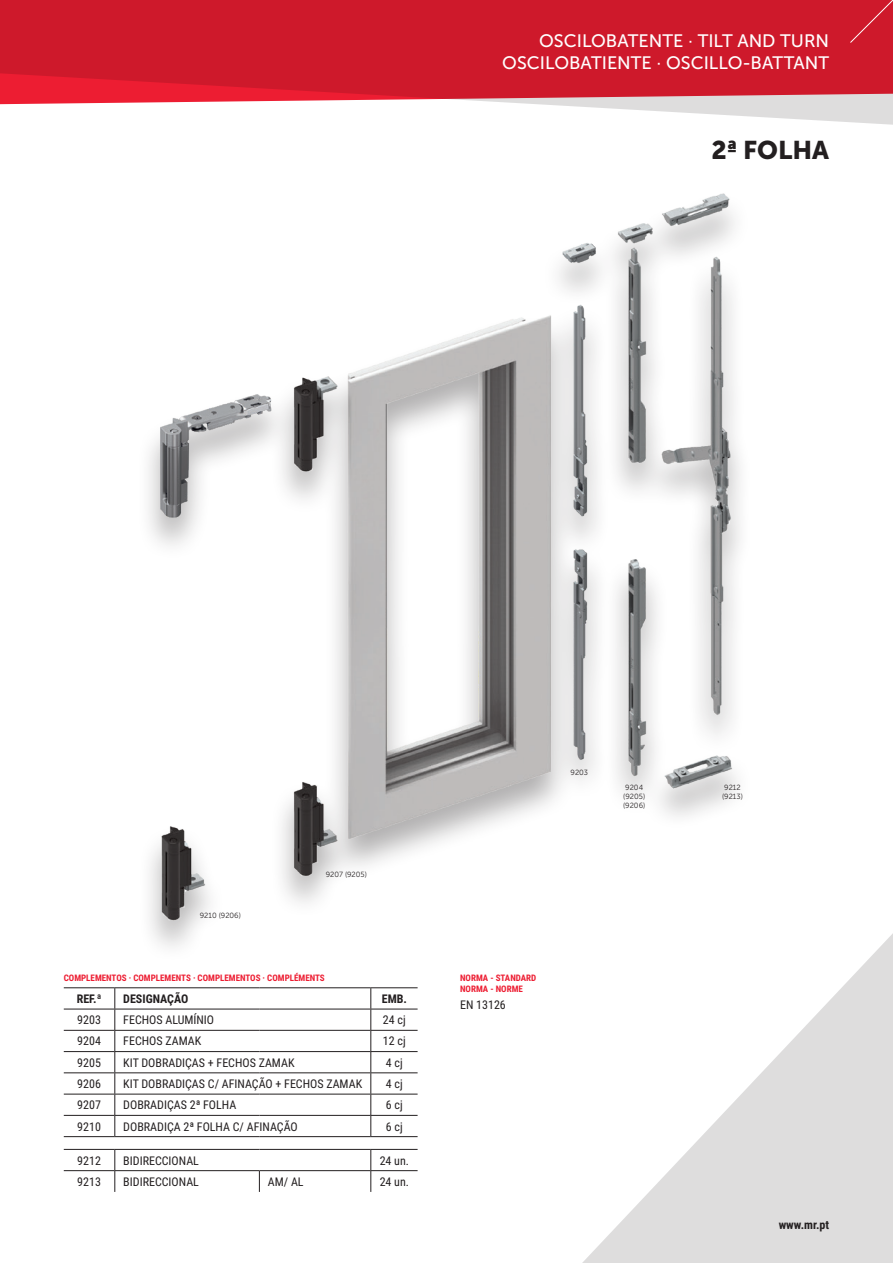
<style>
.page{position:relative;width:893px;height:1263px;background:#fff}
.page>*{position:absolute;margin:0;border:0;box-sizing:border-box;transform-origin:0 0}
.t1{font:25.5px "Museo Sans 900";color:#231f20}
.t2{font:18px "Museo Sans 500";color:#fff}
.t3{font:12px "Roboto Condensed";color:#231f20}
.t4{font:700 12px "Roboto Condensed";color:#231f20}
.t5{font:700 9px "Roboto Condensed";color:#ed1d32}
.t6{font:7.5px "Museo Sans 300";color:#231f20}
</style>
<div class="page">
<svg style="left:582px;top:933px;width:311px;height:330px;fill:#dedddd"></svg>
<svg style="left:0;top:0;width:893px;height:125px;background:#d84756"></svg>
<div style="left:849px;top:0;width:44px;height:44px;background:#ce192b"></div>
<div style="left:137px;top:193px;width:616px;height:770px;background:#231f20;opacity:.35"></div>
<img style="left:160px;top:193px;width:572px;height:727px">
<hr style="left:64px;top:987px;width:51px;height:1px;background:#231f20">
<hr style="left:115px;top:987px;width:144px;height:1px;background:#231f20">
<hr style="left:259px;top:987px;width:112px;height:1px;background:#231f20">
<hr style="left:371px;top:987px;width:47px;height:1px;background:#231f20">
<hr style="left:64px;top:1009px;width:51px;height:1px;background:#231f20">
<hr style="left:115px;top:1009px;width:144px;height:1px;background:#231f20">
<hr style="left:259px;top:1009px;width:112px;height:1px;background:#231f20">
<hr style="left:371px;top:1009px;width:47px;height:1px;background:#231f20">
<hr style="left:64px;top:1030px;width:51px;height:1px;background:#231f20">
<hr style="left:115px;top:1030px;width:144px;height:1px;background:#231f20">
<hr style="left:259px;top:1030px;width:112px;height:1px;background:#231f20">
<hr style="left:371px;top:1030px;width:47px;height:1px;background:#231f20">
<hr style="left:64px;top:1051px;width:51px;height:1px;background:#231f20">
<hr style="left:115px;top:1051px;width:144px;height:1px;background:#231f20">
<hr style="left:259px;top:1051px;width:112px;height:1px;background:#231f20">
<hr style="left:371px;top:1051px;width:47px;height:1px;background:#231f20">
<hr style="left:64px;top:1072px;width:51px;height:1px;background:#231f20">
<hr style="left:115px;top:1072px;width:144px;height:1px;background:#231f20">
<hr style="left:259px;top:1072px;width:112px;height:1px;background:#231f20">
<hr style="left:371px;top:1072px;width:47px;height:1px;background:#231f20">
<hr style="left:64px;top:1094px;width:51px;height:1px;background:#231f20">
<hr style="left:115px;top:1094px;width:144px;height:1px;background:#231f20">
<hr style="left:259px;top:1094px;width:112px;height:1px;background:#231f20">
<hr style="left:371px;top:1094px;width:47px;height:1px;background:#231f20">
<hr style="left:64px;top:1115px;width:51px;height:1px;background:#231f20">
<hr style="left:115px;top:1115px;width:144px;height:1px;background:#231f20">
<svg style="left:114px;top:988px;width:1px;height:148px"></svg>
<hr style="left:259px;top:1115px;width:112px;height:1px;background:#231f20">
<hr style="left:371px;top:1115px;width:47px;height:1px;background:#231f20">
<svg style="left:370px;top:988px;width:1px;height:148px"></svg>
<hr style="left:64px;top:1136px;width:51px;height:1px;background:#231f20">
<hr style="left:115px;top:1136px;width:144px;height:1px;background:#231f20">
<hr style="left:259px;top:1136px;width:112px;height:1px;background:#231f20">
<hr style="left:371px;top:1136px;width:47px;height:1px;background:#231f20">
<hr style="left:64px;top:1149px;width:51px;height:1px;background:#231f20">
<hr style="left:115px;top:1149px;width:144px;height:1px;background:#231f20">
<hr style="left:259px;top:1149px;width:112px;height:1px;background:#231f20">
<hr style="left:371px;top:1149px;width:47px;height:1px;background:#231f20">
<hr style="left:64px;top:1170px;width:51px;height:1px;background:#231f20">
<hr style="left:115px;top:1170px;width:144px;height:1px;background:#231f20">
<svg style="left:114px;top:1150px;width:1px;height:42px"></svg>
<hr style="left:259px;top:1170px;width:112px;height:1px;background:#231f20">
<svg style="left:259px;top:1171px;width:1px;height:21px"></svg>
<hr style="left:371px;top:1170px;width:47px;height:1px;background:#231f20">
<svg style="left:370px;top:1150px;width:1px;height:42px"></svg>
<p class="t2" style="left:539px;top:31px;width:292px">OSCILOBATENTE · TILT AND TURN</p>
<p class="t2" style="left:502px;top:53px;width:328px">OSCILOBATIENTE · OSCILLO-BATTANT</p>
<p class="t1" style="left:712px;top:136px;width:119px">2ª FOLHA</p>
<p class="t6" style="left:200px;top:911px;width:43px">9210 (9206)</p>
<p class="t6" style="left:326px;top:871px;width:43px">9207 (9205)</p>
<p class="t5" style="left:64px;top:971px;width:263px">COMPLEMENTOS · COMPLEMENTS · COMPLEMENTOS · COMPLÉMENTS</p>
<p class="t4" style="left:77px;top:990px;width:26px">REF.ª</p>
<p class="t4" style="left:123px;top:990px;width:67px">DESIGNAÇÃO</p>
<p class="t4" style="left:382px;top:990px;width:27px">EMB.</p>
<p class="t3" style="left:77px;top:1011px;width:25px">9203</p>
<p class="t3" style="left:123px;top:1011px;width:92px">FECHOS ALUMÍNIO</p>
<p class="t3" style="left:383px;top:1011px;width:24px">24 cj</p>
<p class="t3" style="left:77px;top:1033px;width:25px">9204</p>
<p class="t3" style="left:123px;top:1033px;width:80px">FECHOS ZAMAK</p>
<p class="t3" style="left:383px;top:1033px;width:24px">12 cj</p>
<p class="t3" style="left:77px;top:1054px;width:25px">9205</p>
<p class="t3" style="left:123px;top:1054px;width:173px">KIT DOBRADIÇAS + FECHOS ZAMAK</p>
<p class="t3" style="left:386px;top:1054px;width:18px">4 cj</p>
<p class="t3" style="left:77px;top:1075px;width:25px">9206</p>
<p class="t3" style="left:123px;top:1075px;width:240px">KIT DOBRADIÇAS C/ AFINAÇÃO + FECHOS ZAMAK</p>
<p class="t3" style="left:386px;top:1075px;width:18px">4 cj</p>
<p class="t3" style="left:77px;top:1096px;width:25px">9207</p>
<p class="t3" style="left:123px;top:1096px;width:114px">DOBRADIÇAS 2ª FOLHA</p>
<p class="t3" style="left:386px;top:1096px;width:18px">6 cj</p>
<p class="t3" style="left:77px;top:1118px;width:25px">9210</p>
<p class="t3" style="left:123px;top:1118px;width:176px">DOBRADIÇA 2ª FOLHA C/ AFINAÇÃO</p>
<p class="t3" style="left:386px;top:1118px;width:18px">6 cj</p>
<p class="t3" style="left:77px;top:1152px;width:25px">9212</p>
<p class="t3" style="left:123px;top:1152px;width:77px">BIDIRECCIONAL</p>
<p class="t3" style="left:380px;top:1152px;width:31px">24 un.</p>
<p class="t3" style="left:77px;top:1173px;width:25px">9213</p>
<p class="t3" style="left:123px;top:1173px;width:77px">BIDIRECCIONAL</p>
<p class="t3" style="left:268px;top:1173px;width:37px">AM/ AL</p>
<p class="t3" style="left:380px;top:1173px;width:31px">24 un.</p>
<p class="t6" style="left:571px;top:769px;width:19px">9203</p>
<p class="t6" style="left:625px;top:783px;width:19px">9204</p>
<p class="t6" style="left:623px;top:792px;width:23px">(9205)</p>
<p class="t6" style="left:623px;top:801px;width:24px">(9206)</p>
<p class="t5" style="left:460px;top:971px;width:78px">NORMA - STANDARD</p>
<p class="t5" style="left:460px;top:982px;width:64px">NORMA - NORME</p>
<p class="t3" style="left:460px;top:996px;width:47px">EN 13126</p>
<p class="t6" style="left:724px;top:783px;width:18px">9212</p>
<p class="t6" style="left:722px;top:792px;width:22px">(9213)</p>
<p class="t4" style="left:779px;top:1217px;width:52px">www.mr.pt</p>
</div>
